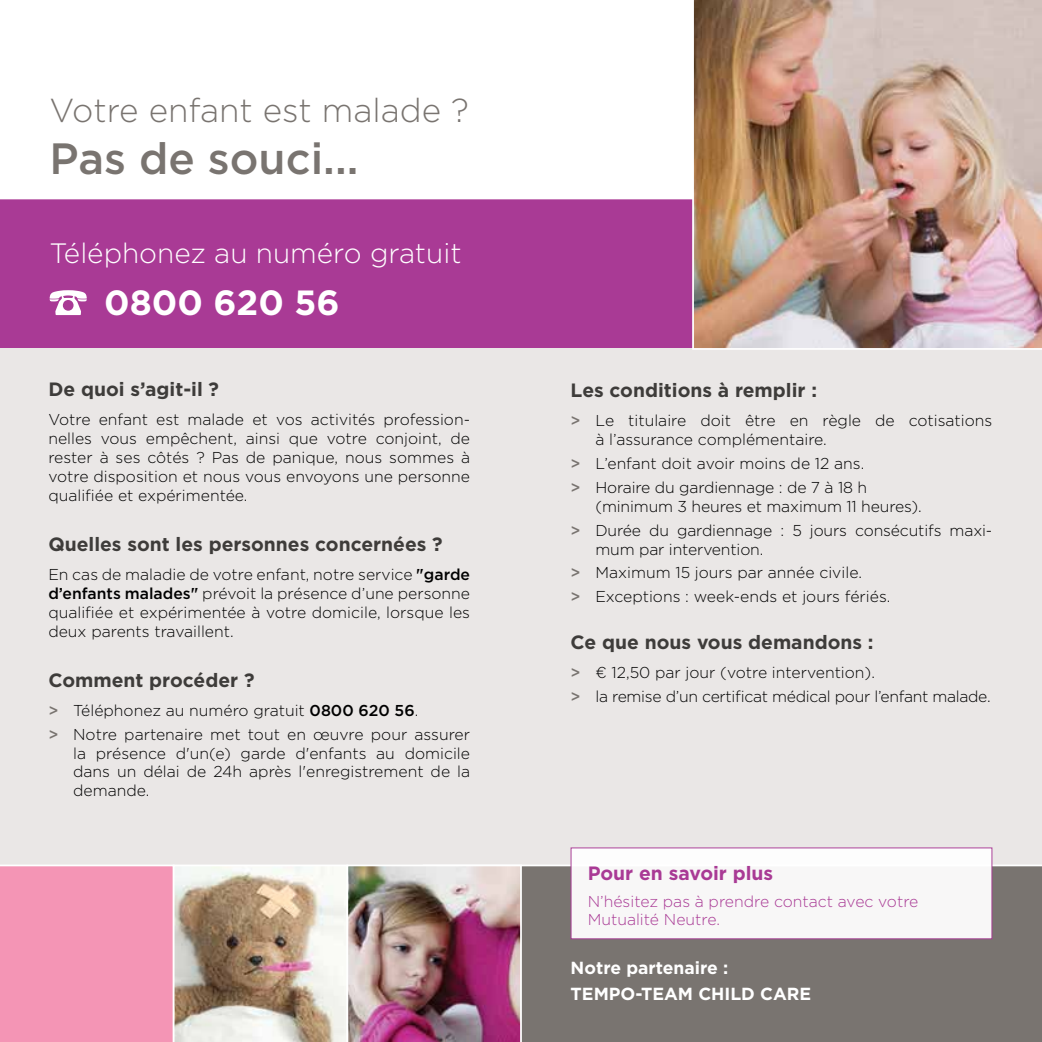
<style>
.page{position:relative;width:1042px;height:1042px;background:#fff}
.page>*{position:absolute;margin:0;border:0;box-sizing:border-box;transform-origin:0 0}
.t1{font:500 43.75px "Gotham";color:#797470}
.t2{font:700 35px "Gotham";color:#fff}
.t3{font:300 33.25px "Gotham";color:#797470}
.t4{font:300 28px "Gotham";color:#fff}
.t5{font:700 19.25px "Gotham";color:#3e3c3a}
.t6{font:700 19.25px "Gotham";color:#a93a95}
.t7{font:700 17.5px/25.9px "Gotham";color:#fff}
.t8{font:300 15.75px/18.9px "Gotham";color:#000}
.t9{font:300 15.75px/23.8px "Gotham";letter-spacing:-.02em;color:#000}
.t10{font:300 15.75px/18.9px "Gotham";color:#a93a95}
.s1{font-weight:500}
.s2{font-weight:500;color:#797470}
</style>
<div class="page">
<div style="left:0;top:199px;width:691px;height:149px;background:#a93a95"></div>
<div style="left:0;top:348px;width:1042px;height:694px;background:#eae7e6"></div>
<div style="left:522px;top:864px;width:520px;height:178px;background:#797470"></div>
<img style="left:0;top:864px;width:522px;height:178px">
<svg style="left:50px;top:290px;width:37px;height:25px"></svg>
<div style="left:570px;top:847px;width:422px;height:92px;background:#f8f7f7"></div>
<img style="left:691px;top:0;width:351px;height:350px">
<h3 class="t3" style="left:50px;top:89px;width:421px">Votre enfant est malade ?</h3>
<h1 class="t1" style="left:50px;top:130px;width:310px">Pas de souci...</h1>
<h3 class="t4" style="left:50px;top:235px;width:413px">Téléphonez au numéro gratuit</h3>
<h2 class="t2" style="left:104px;top:279px;width:237px">0800 620 56</h2>
<p class="t5" style="left:48px;top:376px;width:172px">De quoi s’agit-il ?</p>
<p class="t8" style="left:48px;top:409px;width:423px;text-align:justify">Votre enfant est malade et vos activités profession&shy;nelles vous empêchent, ainsi que votre conjoint, de rester à ses côtés ? Pas de panique, nous sommes à votre disposition et nous vous envoyons une personne qualifiée et expérimentée.</p>
<p class="t5" style="left:48px;top:531px;width:396px">Quelles sont les personnes concernées ?</p>
<p class="t8" style="left:48px;top:564px;width:423px;text-align:justify">En cas de maladie de votre enfant, notre service <span class="s1">"garde d’enfants malades"</span> prévoit la présence d’une personne qualifiée et expérimentée à votre domicile, lorsque les deux parents travaillent.</p>
<p class="t5" style="left:48px;top:667px;width:208px">Comment procéder ?</p>
<p class="t8" style="left:48px;top:698px;width:423px;line-height:23.8px"><span class="s2">&gt;</span> Téléphonez au numéro gratuit <span class="s1">0800 620 56</span>.<br><span class="s2">&gt;</span> Notre partenaire met tout en œuvre pour assurer</p>
<p class="t8" style="left:73px;top:743px;width:398px;text-align:justify">la présence d'un(e) garde d'enfants au domicile dans un délai de 24h après l'enregistrement de la demande.</p>
<p class="t5" style="left:570px;top:378px;width:248px">Les conditions à remplir :</p>
<p class="t8" style="left:595px;top:411px;width:398px;text-indent:-25px"><span class="s2">&gt;</span> Le titulaire doit être en règle de cotisations à l’assurance complémentaire.</p>
<p class="t8" style="left:570px;top:451px;width:298px;line-height:23.8px"><span class="s2">&gt;</span> L’enfant doit avoir moins de 12 ans. <span class="s2">&gt;</span> Horaire du gardiennage : de 7 à 18 h</p>
<p class="t8" style="left:570px;top:494px;width:423px;line-height:23.8px;text-indent:25px">(minimum 3 heures et maximum 11 heures).<br><span class="s2">&gt;</span> Durée du gardiennage : 5 jours consécutifs maxi-</p>
<p class="t8" style="left:570px;top:537px;width:321px;line-height:23.8px;text-indent:25px">mum par intervention.<br><span class="s2">&gt;</span> Maximum 15 jours par année civile.<br><span class="s2">&gt;</span> Exceptions : week-ends et jours fériés.</p>
<p class="t5" style="left:570px;top:630px;width:304px">Ce que nous vous demandons :</p>
<p class="t9" style="left:570px;top:660px;width:421px"><span class="s2">&gt;</span> € 12,50 par jour (votre intervention).<br><span class="s2">&gt;</span> la remise d’un certificat médical pour l’enfant malade.</p>
<p class="t6" style="left:588px;top:860px;width:187px">Pour en savoir plus</p>
<p class="t10" style="left:588px;top:891px;width:332px">N’hésitez pas à prendre contact avec votre<br>Mutualité Neutre.</p>
<p class="t7" style="left:570px;top:954px;width:242px">Notre partenaire :<br>TEMPO-TEAM CHILD CARE</p>
</div>
